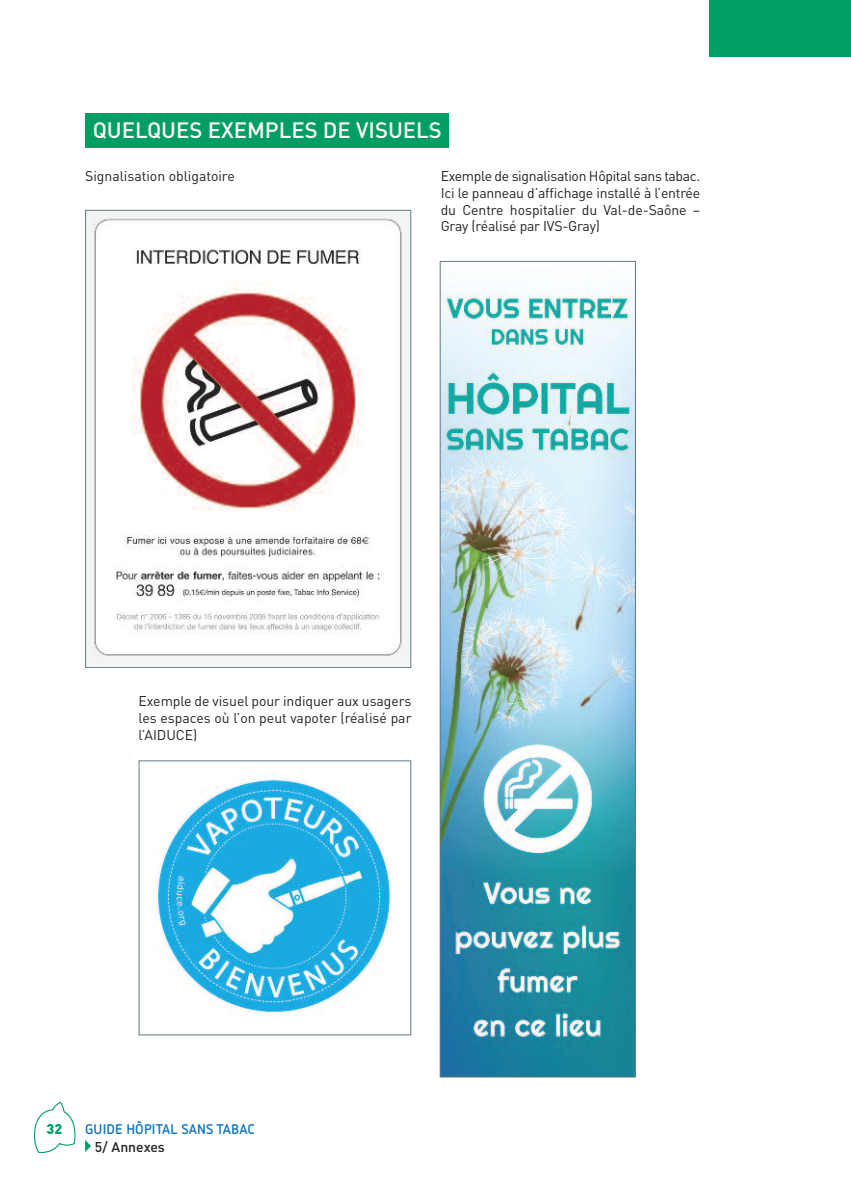
<style>
.page{position:relative;width:851px;height:1191px;background:#fff}
.page>*{position:absolute;margin:0;border:0;box-sizing:border-box;transform-origin:0 0}
.t1{font:500 22px "DIN";color:#fff}
.t2{font:14px/16.8px "DIN";letter-spacing:-.005em;color:#231f20;text-align:justify}
.t3{font:700 14px "Netto Pro";letter-spacing:.01em;color:#1074bc}
.t4{font:500 14px "DIN";color:#231f20}
.t5{font:900 14px "DIN";color:#009e63}
</style>
<div class="page">
<div style="left:709px;top:0;width:141px;height:57px;background:#009e63"></div>
<svg style="left:85px;top:1140px;width:6px;height:12px"></svg>
<svg style="left:34px;top:1101px;width:41px;height:52px"></svg>
<div style="left:85px;top:113px;width:364px;height:34px;background:#009e63"></div>
<img style="left:441px;top:290px;width:193px;height:785px">
<div style="left:439px;top:261px;width:197px;height:816px;border:1px solid #647882"></div>
<img style="left:87px;top:212px;width:322px;height:453px">
<div style="left:85px;top:210px;width:326px;height:458px;border:1px solid #647882"></div>
<img style="left:156px;top:780px;width:234px;height:232px">
<div style="left:138px;top:760px;width:273px;height:275px;border:1px solid #647882"></div>
<h1 class="t1" style="left:93px;top:118px;width:350px">QUELQUES EXEMPLES DE VISUELS</h1>
<p class="t2" style="left:85px;top:168px;width:151px">Signalisation obligatoire</p>
<p class="t2" style="left:440px;top:168px;width:261px">Exemple de signalisation Hôpital sans tabac.<br>Ici le panneau d’affichage installé à l’entrée du Centre hospitalier du Val-de-Saône – Gray (réalisé par IVS-Gray)</p>
<p class="t2" style="left:138px;top:692px;width:274px">Exemple de visuel pour indiquer aux usagers les espaces où l’on peut vapoter (réalisé par l’AIDUCE)</p>
<p class="t5" style="left:47px;top:1121px;width:17px">32</p>
<p class="t3" style="left:85px;top:1124px;width:171px">GUIDE HÔPITAL SANS TABAC</p>
<p class="t4" style="left:95px;top:1139px;width:72px">5/ Annexes</p>
</div>
